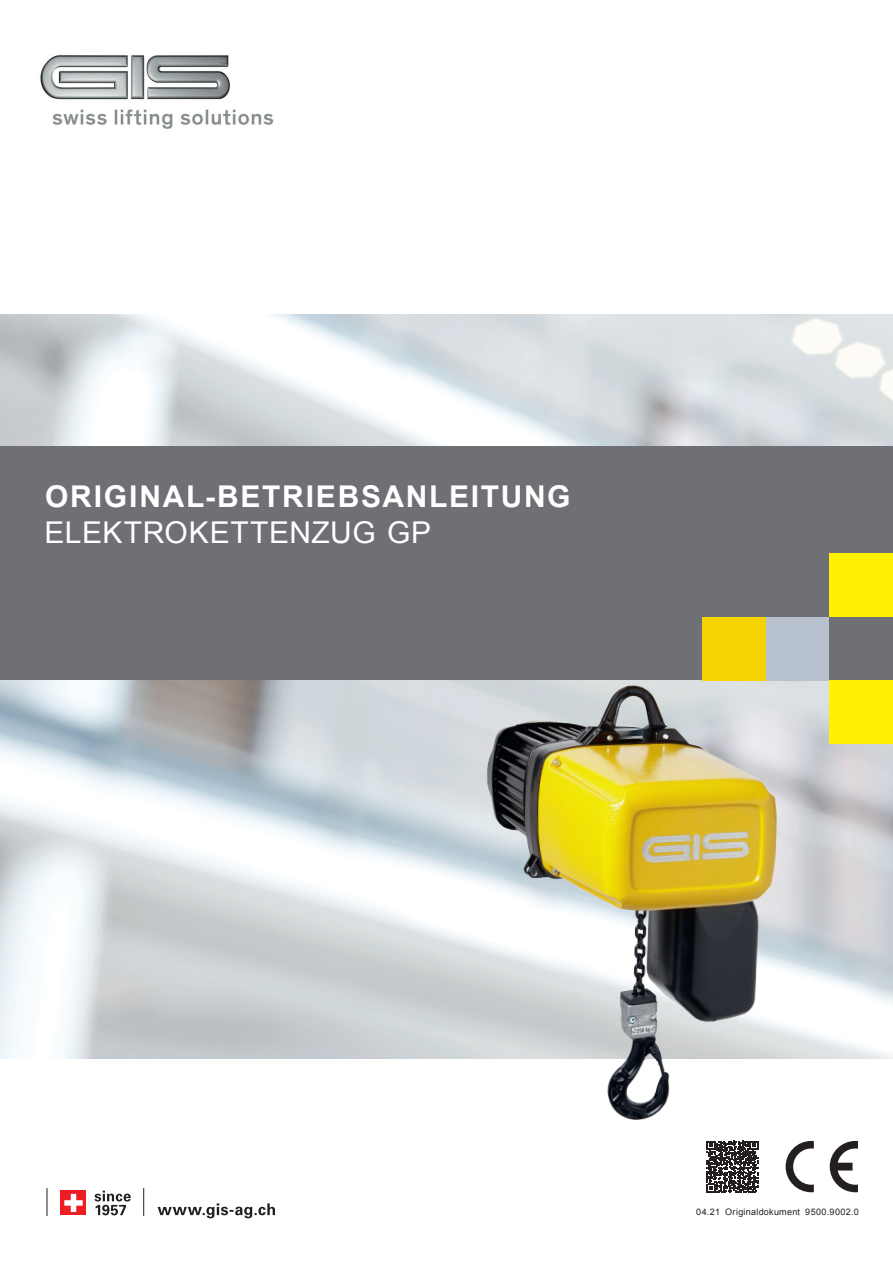
<style>
.page{position:relative;width:893px;height:1263px;background:#fff}
.page>*{position:absolute;margin:0;border:0;box-sizing:border-box;transform-origin:0 0}
.t1{font:700 30px "Arial";letter-spacing:.055em;color:#fff}
.t2{font:30px "Arial";letter-spacing:.02em;color:#fff}
.t3{font:9px "Arial";letter-spacing:.035em;color:#231f20}
</style>
<div class="page">
<svg style="left:786px;top:1141px;width:28px;height:51px"></svg>
<svg style="left:830px;top:1141px;width:28px;height:51px"></svg>
<svg style="left:95px;top:1190px;width:36px;height:25px"></svg>
<svg style="left:158px;top:1203px;width:117px;height:15px"></svg>
<svg style="left:143px;top:1188px;width:1px;height:28px"></svg>
<svg style="left:47px;top:1188px;width:1px;height:28px"></svg>
<div style="left:61px;top:1190px;width:25px;height:25px;background:#ee1d23"></div>
<svg style="left:64px;top:1194px;width:19px;height:18px"></svg>
<img style="left:476px;top:680px;width:310px;height:440px">
<div style="left:0;top:446px;width:893px;height:234px;background:#6e7076"></div>
<div style="left:829px;top:680px;width:64px;height:64px;background:#fff101"></div>
<div style="left:765px;top:617px;width:64px;height:63px;background:#b8c2cf"></div>
<div style="left:702px;top:617px;width:63px;height:63px;background:#f6d404"></div>
<div style="left:829px;top:553px;width:64px;height:64px;background:#fff101"></div>
<img style="left:40px;top:55px;width:234px;height:74px">
<svg style="left:707px;top:1141px;width:51px;height:51px"></svg>
<h1 class="t1" style="left:45px;top:475px;width:527px">ORIGINAL-BETRIEBSANLEITUNG</h1>
<h1 class="t2" style="left:45px;top:512px;width:388px">ELEKTROKETTENZUG GP</h1>
<p class="t3" style="left:696px;top:1206px;width:164px">04.21 Originaldokument 9500.9002.0</p>
</div>
